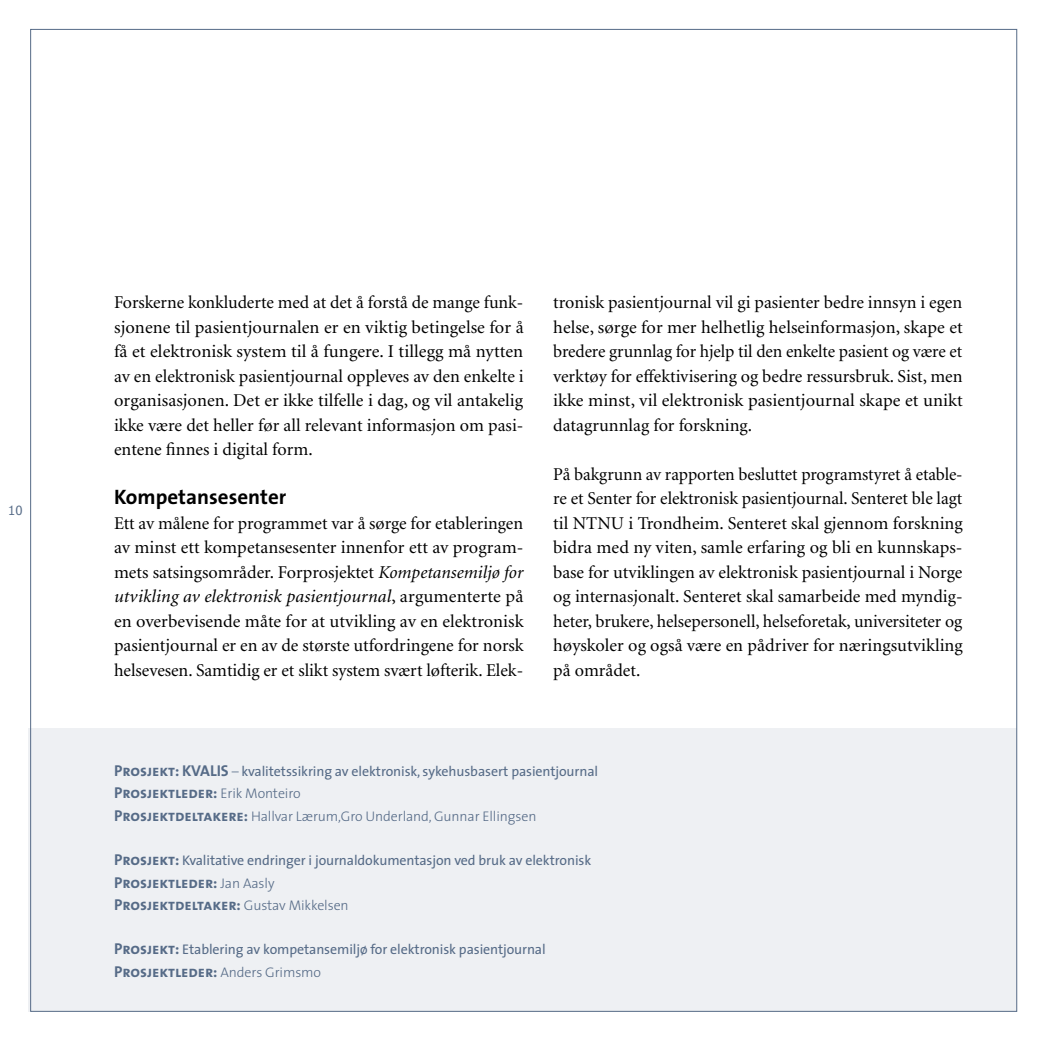
<style>
.page{position:relative;width:1042px;height:1042px;background:#fff}
.page>*{position:absolute;margin:0;border:0;box-sizing:border-box;transform-origin:0 0}
.t1{font:700 21px "The Sans";color:#000}
.t2{font:18.03px/24.5px "Minion";color:#000;text-align:justify}
.t3{font:15.75px/22.8px "The Sans Bold Caps";letter-spacing:-.005em;color:#566b87}
.t4{font:14px "The Sans";letter-spacing:-.01em;color:#566b87}
.t5{font:300 14px "The Sans";letter-spacing:-.01em;color:#566b87}
.t6{font:300 14px "Bosis";color:#566b87}
.s1{font-style:italic}
.s2{font-family:"The Sans Bold Caps";font-size:15.75px}
.s3{font-weight:300}
.s4{font-family:"The Sans";font-weight:300;font-size:14px}
.s5{font-family:"The Sans Bold Caps";font-weight:400;font-size:15.75px}
</style>
<div class="page">
<div style="left:29px;top:728px;width:988px;height:284px;background:#eef0f3"></div>
<p class="t6" style="left:8px;top:503px;width:16px">10</p>
<p class="t2" style="left:114px;top:291px;width:411px">Forskerne konkluderte med at det å forstå de mange funk&shy;sjonene til pasientjournalen er en viktig betingelse for å få et elektronisk system til å fungere. I tillegg må nytten av en elektronisk pasientjournal oppleves av den enkelte i organisasjonen. Det er ikke tilfelle i dag, og vil antakelig ikke være det heller før all relevant informasjon om pasi&shy;entene finnes i digital form.</p>
<p class="t1" style="left:114px;top:479px;width:174px">Kompetansesenter</p>
<p class="t2" style="left:114px;top:511px;width:411px">Ett av målene for programmet var å sørge for etableringen av minst ett kompetansesenter innenfor ett av program&shy;mets satsingsområder. Forprosjektet <span class="s1">Kompetansemiljø for utvikling av elektronisk pasientjournal</span>, argumenterte på en overbevisende måte for at utvikling av en elektronisk pasientjournal er en av de største utfordringene for norsk helsevesen. Samtidig er et slikt system svært løfterik. Elek-</p>
<p class="t2" style="left:553px;top:291px;width:411px">tronisk pasientjournal vil gi pasienter bedre innsyn i egen helse, sørge for mer helhetlig helseinformasjon, skape et bredere grunnlag for hjelp til den enkelte pasient og være et verktøy for effektivisering og bedre ressursbruk. Sist, men ikke minst, vil elektronisk pasientjournal skape et unikt datagrunnlag for forskning.</p>
<p class="t2" style="left:553px;top:462px;width:411px">På bakgrunn av rapporten besluttet programstyret å etable&shy;re et Senter for elektronisk pasientjournal. Senteret ble lagt til NTNU i Trondheim. Senteret skal gjennom forskning bidra med ny viten, samle erfaring og bli en kunnskaps&shy;base for utviklingen av elektronisk pasientjournal i Norge og internasjonalt. Senteret skal samarbeide med myndig&shy;heter, brukere, helsepersonell, helseforetak, universiteter og høyskoler og også være en pådriver for næringsutvikling på området.</p>
<p class="t4" style="left:114px;top:759px;width:485px"><span class="s2">Prosjekt: KVALIS</span> <span class="s3">–</span> kvalitetssikring av elektronisk, sykehusbasert pasientjournal</p>
<p class="t3" style="left:114px;top:781px;width:188px">Prosjektleder: <span class="s4">Erik Monteiro</span></p>
<p class="t5" style="left:114px;top:805px;width:424px"><span class="s5">Prosjektdeltakere:</span> Hallvar Lærum,Gro Underland, Gunnar Ellingsen</p>
<p class="t4" style="left:114px;top:848px;width:479px"><span class="s2">Prosjekt:</span> Kvalitative endringer i journaldokumentasjon ved bruk av elektronisk</p>
<p class="t3" style="left:114px;top:870px;width:236px">Prosjektleder: <span class="s4">Jan Aasly<br></span>Prosjektdeltaker: <span class="s4">Gustav Mikkelsen</span></p>
<p class="t4" style="left:114px;top:937px;width:433px"><span class="s2">Prosjekt:</span> Etablering av kompetansemiljø for elektronisk pasientjournal</p>
<p class="t3" style="left:114px;top:959px;width:209px">Prosjektleder: <span class="s4">Anders Grimsmo</span></p>
</div>
